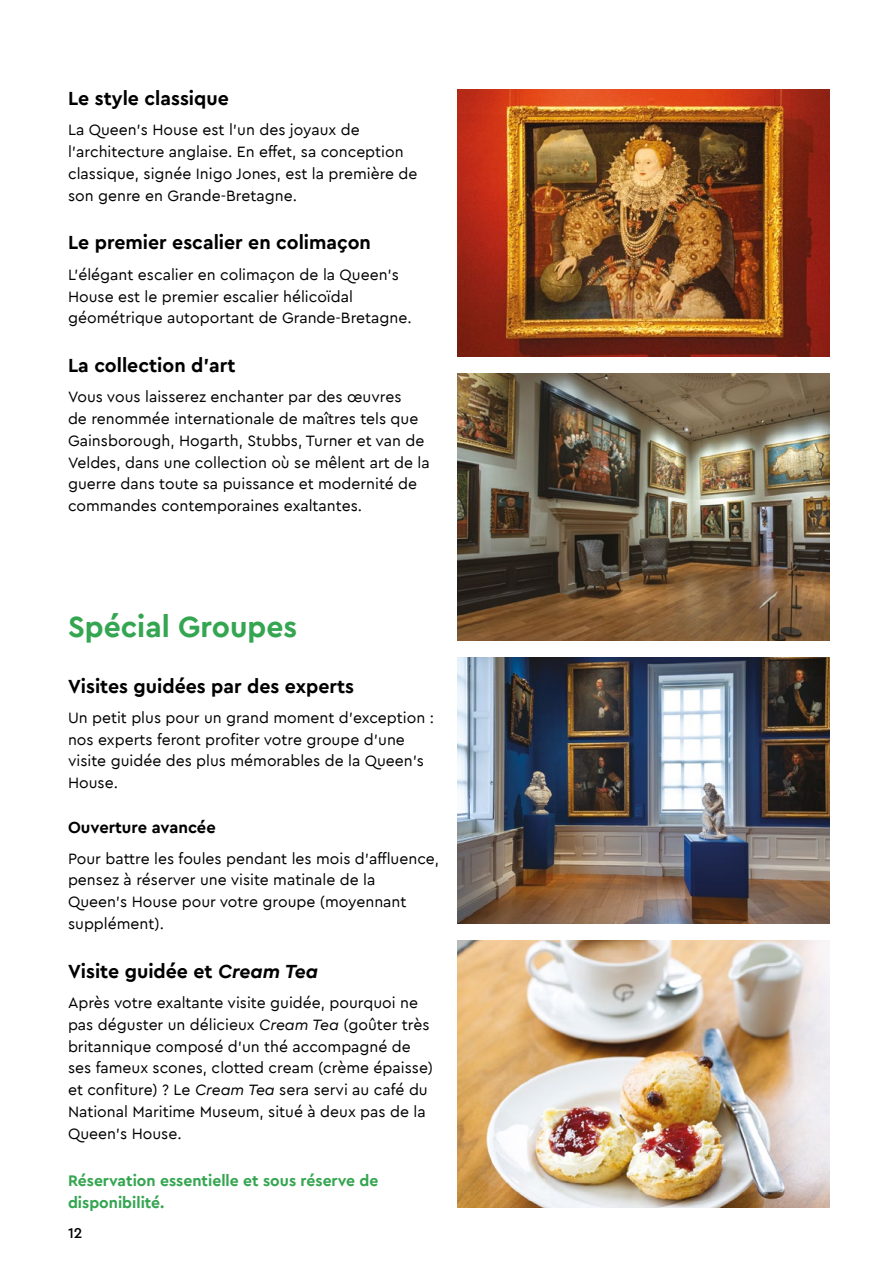
<style>
.page{position:relative;width:893px;height:1263px;background:#fff}
.page>*{position:absolute;margin:0;border:0;box-sizing:border-box;transform-origin:0 0}
.t1{font:700 30px "Cera PRO";color:#34a550}
.t2{font:700 19.5px "Cera PRO";color:#000}
.t3{font:700 16.5px "Cera PRO";color:#000}
.t4{font:15.75px/21.8px "Cera PRO";color:#000}
.t5{font:700 15.75px/21.8px "Cera PRO";color:#34a550}
.t6{font:500 15px "Cera PRO";color:#000}
.s1{font-style:italic}
</style>
<div class="page">
<img style="left:457px;top:89px;width:372px;height:267px">
<img style="left:457px;top:373px;width:372px;height:267px">
<img style="left:457px;top:941px;width:372px;height:267px">
<img style="left:457px;top:657px;width:372px;height:267px">
<p class="t2" style="left:68px;top:86px;width:162px">Le style classique</p>
<p class="t4" style="left:68px;top:118px;width:351px">La Queen’s House est l’un des joyaux de l’architecture anglaise. En effet, sa conception classique, signée Inigo Jones, est la première de son genre en Grande-Bretagne.</p>
<p class="t2" style="left:68px;top:230px;width:304px">Le premier escalier en colimaçon</p>
<p class="t4" style="left:68px;top:263px;width:345px">L’élégant escalier en colimaçon de la Queen’s<br>House est le premier escalier hélicoïdal géométrique autoportant de Grande-Bretagne.</p>
<p class="t2" style="left:68px;top:353px;width:169px">La collection d'art</p>
<p class="t4" style="left:68px;top:386px;width:363px">Vous vous laisserez enchanter par des œuvres<br>de renommée internationale de maîtres tels que Gainsborough, Hogarth, Stubbs, Turner et van de Veldes, dans une collection où se mêlent art de la guerre dans toute sa puissance et modernité de commandes contemporaines exaltantes.</p>
<h1 class="t1" style="left:68px;top:607px;width:231px">Spécial Groupes</h1>
<p class="t2" style="left:68px;top:673px;width:288px">Visites guidées par des experts</p>
<p class="t4" style="left:68px;top:706px;width:367px">Un petit plus pour un grand moment d’exception : nos experts feront profiter votre groupe d’une visite guidée des plus mémorables de la Queen’s House.</p>
<p class="t3" style="left:68px;top:817px;width:149px">Ouverture avancée</p>
<p class="t4" style="left:68px;top:847px;width:373px">Pour battre les foules pendant les mois d’affluence, pensez à réserver une visite matinale de la<br>Queen’s House pour votre groupe (moyennant supplément).</p>
<p class="t2" style="left:68px;top:958px;width:252px">Visite guidée et <span class="s1">Cream Tea</span></p>
<p class="t4" style="left:68px;top:991px;width:367px">Après votre exaltante visite guidée, pourquoi ne pas déguster un délicieux <span class="s1">Cream Tea</span> (goûter très britannique composé d’un thé accompagné de ses fameux scones, clotted cream (crème épaisse) et confiture) ? Le <span class="s1">Cream Tea</span> sera servi au café du National Maritime Museum, situé à deux pas de la Queen’s House.</p>
<p class="t5" style="left:68px;top:1169px;width:312px">Réservation essentielle et sous réserve de disponibilité.</p>
<p class="t6" style="left:68px;top:1223px;width:16px">12</p>
</div>
